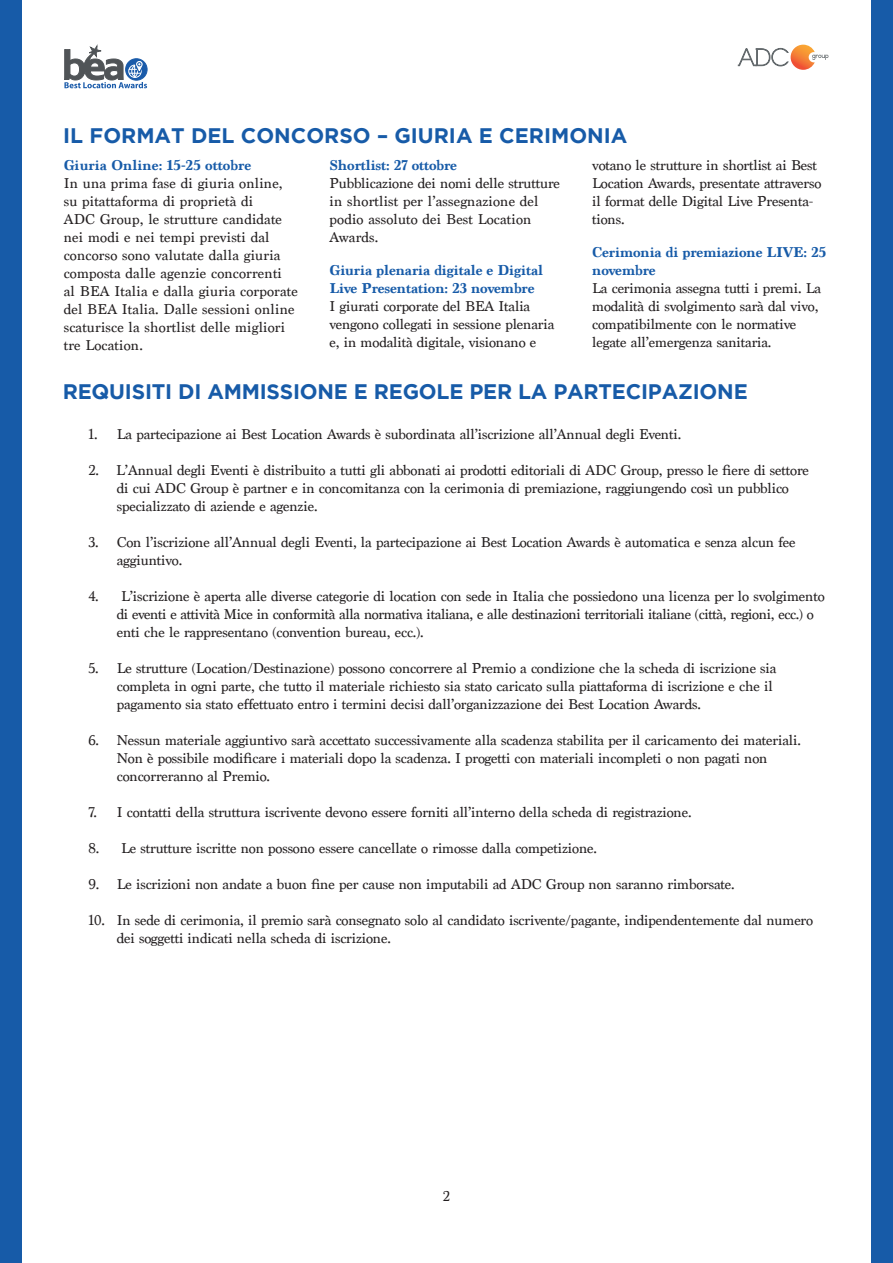
<style>
.page{position:relative;width:893px;height:1263px;background:#fff}
.page>*{position:absolute;margin:0;border:0;box-sizing:border-box;transform-origin:0 0}
.t1{font:700 21px "Gotham";letter-spacing:-.01em;color:#175ba8}
.t2{font:15px/18px "Marion";letter-spacing:-.01em;color:#231f20}
.t3{font:15px/18px "Marion";letter-spacing:.01em;color:#231f20}
.t4{font:700 15px/18px "Marion";letter-spacing:-.01em;color:#175ba8}
</style>
<div class="page">
<div style="left:872px;top:0;width:21px;height:1263px;background:#175ba8"></div>
<div style="left:0;top:0;width:21px;height:1263px;background:#175ba8"></div>
<svg style="left:737px;top:45px;width:91px;height:25px"></svg>
<svg style="left:64px;top:45px;width:83px;height:43px"></svg>
<p class="t1" style="left:63px;top:123px;width:566px">IL FORMAT DEL CONCORSO – GIURIA E CERIMONIA</p>
<p class="t4" style="left:64px;top:156px;width:189px">Giuria Online: 15-25 ottobre</p>
<p class="t3" style="left:64px;top:174px;width:220px">In una prima fase di giuria online,</p>
<p class="t3" style="left:64px;top:192px;width:191px">su pitattaforma di proprietà di</p>
<p class="t3" style="left:64px;top:210px;width:220px">ADC Group, le strutture candidate</p>
<p class="t3" style="left:64px;top:228px;width:207px">nei modi e nei tempi previsti dal</p>
<p class="t3" style="left:64px;top:246px;width:236px">concorso sono valutate dalla giuria composta dalle agenzie concorrenti<br>al BEA Italia e dalla giuria corporate del BEA Italia. Dalle sessioni online scaturisce la shortlist delle migliori</p>
<p class="t3" style="left:64px;top:336px;width:81px">tre Location.</p>
<p class="t4" style="left:330px;top:156px;width:129px">Shortlist: 27 ottobre</p>
<p class="t3" style="left:330px;top:174px;width:232px">Pubblicazione dei nomi delle strutture in shortlist per l’assegnazione del podio assoluto dei Best Location</p>
<p class="t2" style="left:330px;top:228px;width:50px">Awards.</p>
<p class="t4" style="left:330px;top:261px;width:215px">Giuria plenaria digitale e Digital<br>Live Presentation: 23 novembre</p>
<p class="t2" style="left:330px;top:297px;width:202px">I giurati corporate del BEA Italia</p>
<p class="t2" style="left:330px;top:315px;width:226px">vengono collegati in sessione plenaria e, in modalità digitale, visionano e</p>
<p class="t2" style="left:592px;top:156px;width:231px">votano le strutture in shortlist ai Best<br>Location Awards, presentate attraverso il format delle Digital Live Presenta&shy;tions.</p>
<p class="t4" style="left:592px;top:243px;width:235px">Cerimonia di premiazione LIVE: 25 novembre</p>
<p class="t2" style="left:592px;top:279px;width:230px">La cerimonia assegna tutti i premi. La modalità di svolgimento sarà dal vivo, compatibilmente con le normative legate all’emergenza sanitaria.</p>
<p class="t1" style="left:63px;top:379px;width:686px">REQUISITI DI AMMISSIONE E REGOLE PER LA PARTECIPAZIONE</p>
<p class="t2" style="left:88px;top:425px;width:594px">1. La partecipazione ai Best Location Awards è subordinata all’iscrizione all’Annual degli Eventi.</p>
<p class="t2" style="left:88px;top:461px;width:722px">2. L’Annual degli Eventi è distribuito a tutti gli abbonati ai prodotti editoriali di ADC Group, presso le fiere di settore</p>
<p class="t2" style="left:117px;top:479px;width:674px">di cui ADC Group è partner e in concomitanza con la cerimonia di premiazione, raggiungendo così un pubblico</p>
<p class="t2" style="left:117px;top:497px;width:202px">specializzato di aziende e agenzie.</p>
<p class="t2" style="left:88px;top:533px;width:709px">3. Con l’iscrizione all’Annual degli Eventi, la partecipazione ai Best Location Awards è automatica e senza alcun fee</p>
<p class="t2" style="left:117px;top:551px;width:67px">aggiuntivo.</p>
<p class="t2" style="left:88px;top:587px;width:738px">4. L’iscrizione è aperta alle diverse categorie di location con sede in Italia che possiedono una licenza per lo svolgimento</p>
<p class="t2" style="left:117px;top:605px;width:699px">di eventi e attività Mice in conformità alla normativa italiana, e alle destinazioni territoriali italiane (città, regioni, ecc.) o</p>
<p class="t2" style="left:117px;top:623px;width:308px">enti che le rappresentano (convention bureau, ecc.).</p>
<p class="t2" style="left:88px;top:659px;width:690px">5. Le strutture (Location/Destinazione) possono concorrere al Premio a condizione che la scheda di iscrizione sia</p>
<p class="t2" style="left:117px;top:677px;width:657px">completa in ogni parte, che tutto il materiale richiesto sia stato caricato sulla piattaforma di iscrizione e che il</p>
<p class="t2" style="left:117px;top:695px;width:586px">pagamento sia stato effettuato entro i termini decisi dall’organizzazione dei Best Location Awards.</p>
<p class="t2" style="left:88px;top:731px;width:714px">6. Nessun materiale aggiuntivo sarà accettato successivamente alla scadenza stabilita per il caricamento dei materiali.</p>
<p class="t2" style="left:117px;top:749px;width:652px">Non è possibile modificare i materiali dopo la scadenza. I progetti con materiali incompleti o non pagati non</p>
<p class="t2" style="left:117px;top:767px;width:155px">concorreranno al Premio.</p>
<p class="t2" style="left:88px;top:803px;width:605px">7. I contatti della struttura iscrivente devono essere forniti all’interno della scheda di registrazione.</p>
<p class="t2" style="left:88px;top:839px;width:510px">8. Le strutture iscritte non possono essere cancellate o rimosse dalla competizione.</p>
<p class="t2" style="left:88px;top:875px;width:648px">9. Le iscrizioni non andate a buon fine per cause non imputabili ad ADC Group non saranno rimborsate.</p>
<p class="t2" style="left:88px;top:911px;width:726px">10. In sede di cerimonia, il premio sarà consegnato solo al candidato iscrivente/pagante, indipendentemente dal numero</p>
<p class="t2" style="left:117px;top:929px;width:276px">dei soggetti indicati nella scheda di iscrizione.</p>
<p class="t2" style="left:443px;top:1187px;width:9px">2</p>
</div>
